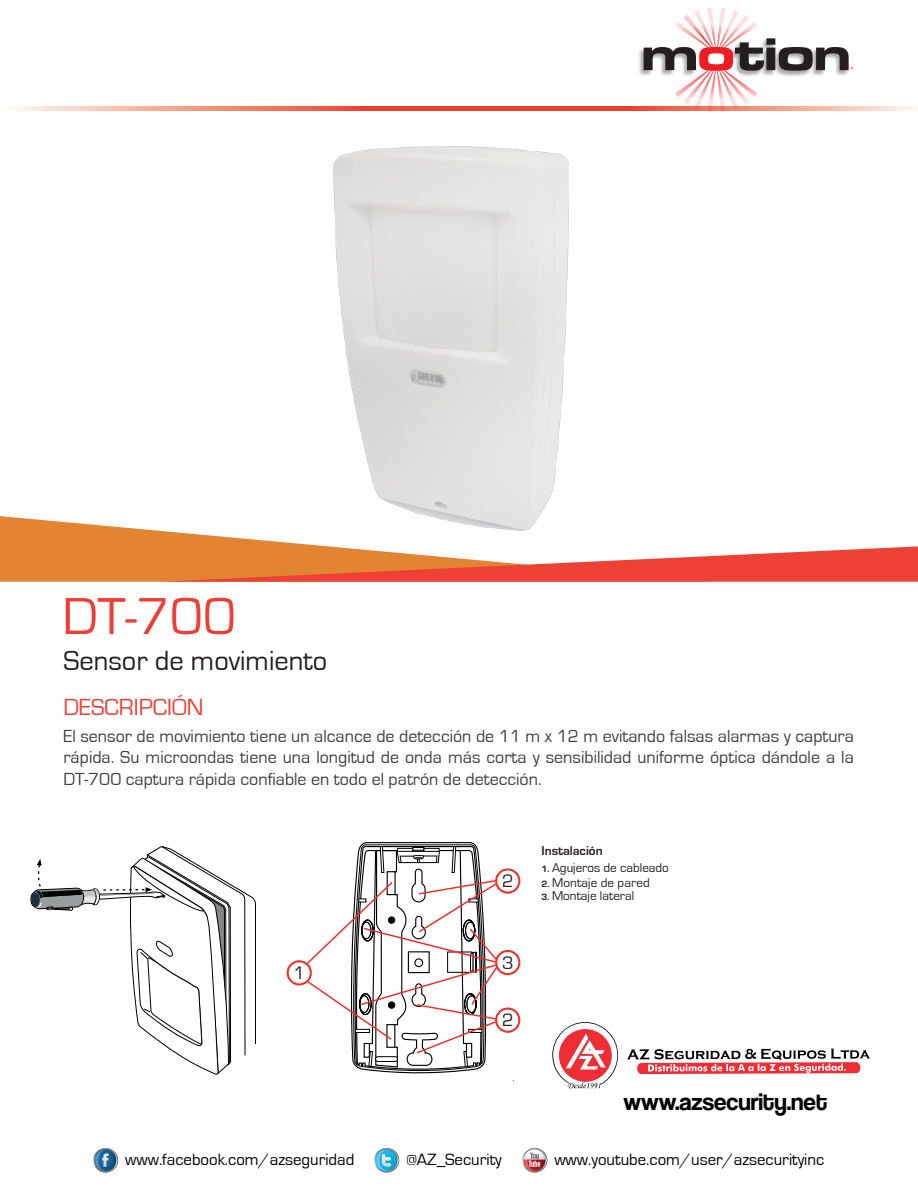
<style>
.page{position:relative;width:918px;height:1188px;background:#fff}
.page>*{position:absolute;margin:0;border:0;box-sizing:border-box;transform-origin:0 0}
.t1{font:54px "Eurostile";color:#ee3e35}
.t2{font:28.5px "Eurostile";color:#231f20}
.t3{font:24.9px "Coolvetica Rg";color:#000001}
.t4{font:24px "Eurostile";color:#ee3e35}
.t5{font:18.6px "Eurostile";color:#231f20}
.t6{font:18px/21.6px "Eurostile";color:#3f3f40;text-align:justify}
.t7{font:16.8px "Eurostile";color:#000001}
.t8{font:13.05px "Eurostile";color:#231f20}
.t9{font:700 13.05px "Eurostile";color:#231f20}
.t10{font:500 condensed 2.7px "Franklin Gothic";color:#ee1d23;scale:1.24 1}
.s1{font-weight:700;font-size:9.45px}
</style>
<div class="page">
<svg style="left:15px;top:106px;width:900px;height:5px"></svg>
<svg style="left:0;top:516px;width:294px;height:66px;fill:#e38433"></svg>
<svg style="left:160px;top:546px;width:758px;height:36px"></svg>
<img style="left:639px;top:47px;width:5px;height:29px">
<svg style="left:644px;top:8px;width:209px;height:104px"></svg>
<svg style="left:374px;top:1148px;width:25px;height:24px"></svg>
<svg style="left:93px;top:1148px;width:25px;height:24px"></svg>
<svg style="left:522px;top:1148px;width:25px;height:24px"></svg>
<svg style="left:552px;top:1022px;width:66px;height:66px"></svg>
<svg style="left:627px;top:1048px;width:243px;height:26px"></svg>
<svg style="left:30px;top:846px;width:226px;height:229px"></svg>
<svg style="left:287px;top:842px;width:233px;height:239px"></svg>
<img style="left:294px;top:106px;width:329px;height:476px">
<p class="t10" style="left:851px;top:67px;width:3px">R</p>
<h1 class="t1" style="left:62px;top:587px;width:175px">DT-700</h1>
<h2 class="t2" style="left:64px;top:645px;width:265px">Sensor de movimiento</h2>
<h3 class="t4" style="left:64px;top:694px;width:142px">DESCRIPCIÓN</h3>
<p class="t6" style="left:64px;top:725px;width:792px">El sensor de movimiento tiene un alcance de detección de 11 m x 12 m evitando falsas alarmas y captura rápida. Su microondas tiene una longitud de onda más corta y sensibilidad uniforme óptica dándole a la DT-700 captura rápida confiable en todo el patrón de detección.</p>
<p class="t5" style="left:294px;top:963px;width:13px">1</p>
<p class="t5" style="left:502px;top:871px;width:13px">2</p>
<p class="t5" style="left:502px;top:953px;width:13px">3</p>
<p class="t5" style="left:502px;top:1010px;width:13px">2</p>
<p class="t9" style="left:542px;top:844px;width:63px">Instalación</p>
<p class="t8" style="left:542px;top:861px;width:129px"><span class="s1">1.</span> Agujeros de cableado</p>
<p class="t8" style="left:542px;top:876px;width:110px"><span class="s1">2.</span> Montaje de pared</p>
<p class="t8" style="left:542px;top:889px;width:94px"><span class="s1">3.</span> Montaje lateral</p>
<h3 class="t3" style="left:623px;top:1087px;width:205px">www.azsecurity.net</h3>
<p class="t7" style="left:125px;top:1151px;width:231px">www.facebook.com/azseguridad</p>
<p class="t7" style="left:406px;top:1151px;width:97px">@AZ_Security</p>
<p class="t7" style="left:554px;top:1151px;width:271px">www.youtube.com/user/azsecurityinc</p>
</div>
